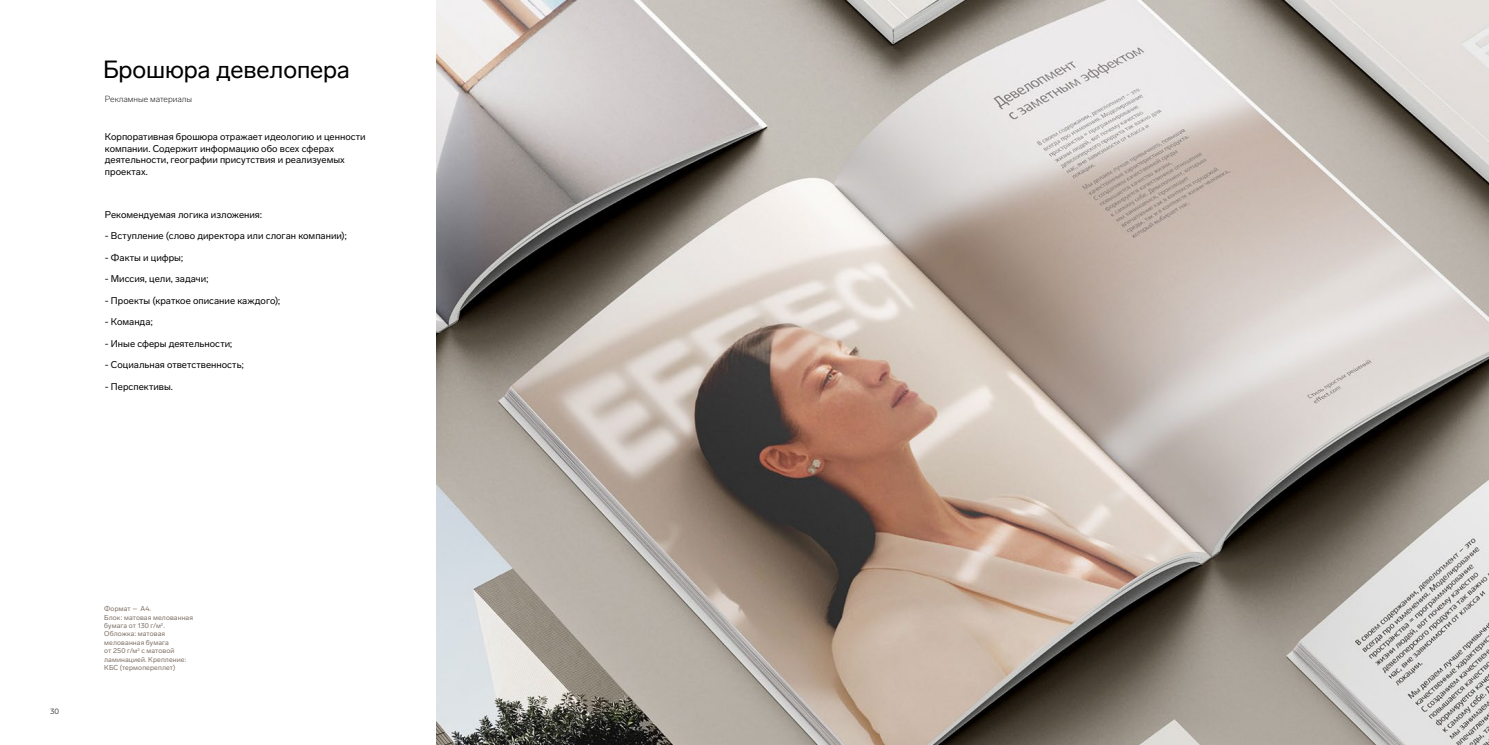
<style>
.page{position:relative;width:1489px;height:745px;background:#fff}
.page>*{position:absolute;margin:0;border:0;box-sizing:border-box;transform-origin:0 0}
.t1{font:24.5px "Lab Grotesque";letter-spacing:-.005em;color:#000}
.t2{font:9.62px/11.5px "Lab Grotesque";color:#000}
.t3{font:100 8.75px "Lab Grotesque";color:#000}
.t4{font:7.88px "Lab Grotesque";color:#504f4f}
.t5{font:7px/8.4px "Lab Grotesque";letter-spacing:.015em;color:#7d6e63}
</style>
<div class="page">
<img style="left:436px;top:0;width:1052px;height:744px">
<h1 class="t1" style="left:103px;top:55px;width:248px">Брошюра девелопера</h1>
<p class="t3" style="left:105px;top:93px;width:89px">Рекламные материалы</p>
<p class="t2" style="left:105px;top:131px;width:262px">Корпоративная брошюра отражает идеологию и ценности компании. Содержит информацию обо всех сферах деятельности, географии присутствия и реализуемых проектах.</p>
<p class="t2" style="left:105px;top:208px;width:159px">Рекомендуемая логика изложения:</p>
<p class="t2" style="left:105px;top:230px;width:244px">- Вступление (слово директора или слоган компании);</p>
<p class="t2" style="left:105px;top:251px;width:80px">- Факты и цифры;</p>
<p class="t2" style="left:105px;top:273px;width:105px">- Миссия, цели, задачи;</p>
<p class="t2" style="left:105px;top:294px;width:177px">- Проекты (краткое описание каждого);</p>
<p class="t2" style="left:105px;top:316px;width:49px">- Команда;</p>
<p class="t2" style="left:105px;top:337px;width:129px">- Иные сферы деятельности;</p>
<p class="t2" style="left:105px;top:359px;width:140px">- Социальная ответственность;</p>
<p class="t2" style="left:105px;top:380px;width:69px">- Перспективы.</p>
<p class="t4" style="left:50px;top:705px;width:11px">30</p>
<p class="t5" style="left:104px;top:604px;width:90px">Формат – А4.<br>Блок: матовая мелованная бумага от 130 г/м<sup>2</sup>.<br>Обложка: матовая мелованная бумага<br>от 250 г/м<sup>2</sup> с матовой ламинацией. Крепление:<br>КБС (термопереплет)</p>
</div>
